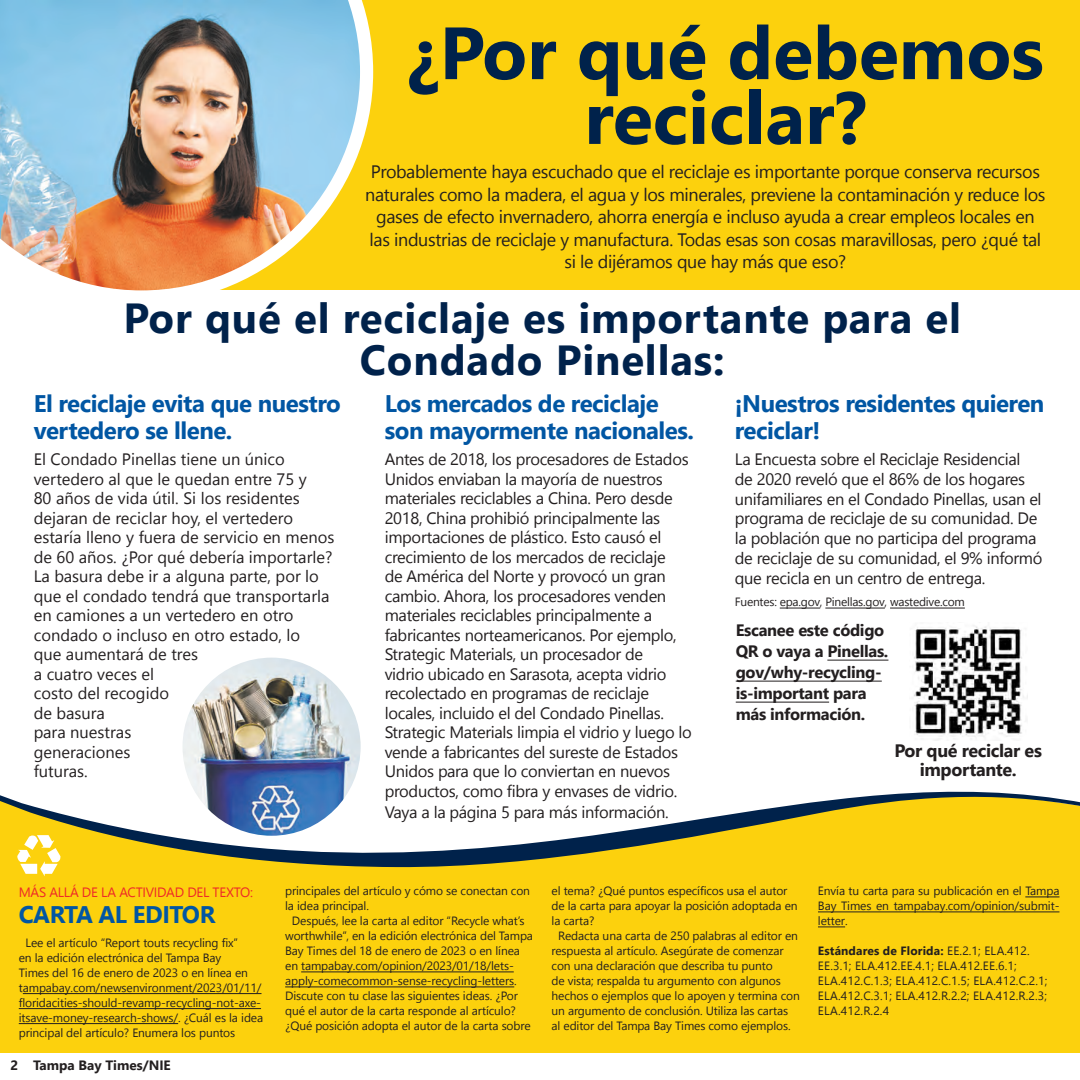
<style>
.page{position:relative;width:1080px;height:1080px;background:#fff}
.page>*{position:absolute;margin:0;border:0;box-sizing:border-box;transform-origin:0 0}
.t1{font:700 73.8px/64.8px "Nirmala UI";color:#00224b;text-align:center}
.t2{font:700 42px/42.2px "Nirmala UI";letter-spacing:.02em;color:#00224b;text-align:center}
.t3{font:700 24px/27px "Nirmala UI";letter-spacing:-.02em;color:#0156a3}
.t4{font:18px/22.5px "Nirmala UI";letter-spacing:-.02em;color:#231f20;text-align:center}
.t5{font:700 18px/19.5px "Nirmala UI";letter-spacing:-.02em;color:#231f20;text-align:center}
.t6{font:16.5px/19.5px "Nirmala UI";letter-spacing:-.02em;color:#231f20}
.t7{font:16.5px/19.5px "Nirmala UI";color:#231f20}
.t8{font:700 16.5px/21px "Nirmala UI";letter-spacing:-.02em;color:#231f20}
.t9{font:13.5px "Nirmala UI";letter-spacing:-.02em;color:#ee2928}
.t10{font:700 13.5px "Nirmala UI";color:#231f20}
.t11{font:12px/15px "Nirmala UI";letter-spacing:-.01em;color:#231f20}
.t12{font:12px/15px "Nirmala UI";letter-spacing:.01em;color:#231f20}
.s1{font-weight:700}
</style>
<div class="page">
<div style="left:181px;top:0;width:899px;height:289px;background:#fcd10d"></div>
<div style="left:0;top:881px;width:1080px;height:172px;background:#fcd10d"></div>
<img style="left:0;top:0;width:373px;height:291px">
<svg style="left:0;top:792px;width:1080px;height:89px;fill:#fcd10d"></svg>
<svg style="left:17px;top:834px;width:44px;height:42px"></svg>
<img style="left:180px;top:655px;width:183px;height:183px;border-radius:92px">
<div style="left:177px;top:652px;width:189px;height:189px;border:5px solid #fff;border-radius:50%"></div>
<img style="left:914px;top:625px;width:110px;height:115px">
<hr style="left:780px;top:608px;width:40px;height:1px;background:#231f20">
<hr style="left:825px;top:608px;width:60px;height:1px;background:#231f20">
<hr style="left:890px;top:608px;width:75px;height:1px;background:#231f20">
<hr style="left:827px;top:660px;width:61px;height:1px;background:#231f20">
<hr style="left:736px;top:681px;width:146px;height:1px;background:#231f20">
<hr style="left:736px;top:702px;width:93px;height:1px;background:#231f20">
<hr style="left:1025px;top:897px;width:34px;height:1px;background:#231f20">
<hr style="left:818px;top:912px;width:241px;height:1px;background:#231f20">
<svg style="left:818px;top:927px;width:27px;height:1px"></svg>
<hr style="left:301px;top:972px;width:213px;height:1px;background:#231f20">
<hr style="left:285px;top:987px;width:229px;height:1px;background:#231f20">
<hr style="left:23px;top:993px;width:239px;height:1px;background:#231f20">
<hr style="left:19px;top:1008px;width:242px;height:1px;background:#231f20">
<hr style="left:19px;top:1023px;width:159px;height:1px;background:#231f20">
<p class="t1" style="left:407px;top:15px;width:638px">¿Por qué debemos reciclar?</p>
<p class="t4" style="left:365px;top:160px;width:682px">Probablemente haya escuchado que el reciclaje es importante porque conserva recursos naturales como la madera, el agua y los minerales, previene la contaminación y reduce los gases de efecto invernadero, ahorra energía e incluso ayuda a crear empleos locales en las industrias de reciclaje y manufactura. Todas esas son cosas maravillosas, pero ¿qué tal si le dijéramos que hay más que eso?</p>
<p class="t2" style="left:123px;top:294px;width:839px">Por qué el reciclaje es importante para el<br>Condado Pinellas:</p>
<p class="t3" style="left:34px;top:388px;width:309px">El reciclaje evita que nuestro vertedero se llene.</p>
<p class="t7" style="left:34px;top:448px;width:302px">El Condado Pinellas tiene un único vertedero al que le quedan entre 75 y<br>80 años de vida útil. Si los residentes dejaran de reciclar hoy, el vertedero estaría lleno y fuera de servicio en menos de 60 años. ¿Por qué debería importarle?<br>La basura debe ir a alguna parte, por lo que el condado tendrá que transportarla en camiones a un vertedero en otro condado o incluso en otro estado, lo<br>que aumentará de tres<br>a cuatro veces el<br>costo del recogido<br>de basura<br>para nuestras<br>generaciones<br>futuras.</p>
<p class="t3" style="left:385px;top:388px;width:311px">Los mercados de reciclaje son mayormente nacionales.</p>
<p class="t6" style="left:385px;top:448px;width:309px">Antes de 2018, los procesadores de Estados Unidos enviaban la mayoría de nuestros materiales reciclables a China. Pero desde 2018, China prohibió principalmente las importaciones de plástico. Esto causó el crecimiento de los mercados de reciclaje<br>de América del Norte y provocó un gran cambio. Ahora, los procesadores venden materiales reciclables principalmente a fabricantes norteamericanos. Por ejemplo, Strategic Materials, un procesador de<br>vidrio ubicado en Sarasota, acepta vidrio recolectado en programas de reciclaje locales, incluido el del Condado Pinellas.<br>Strategic Materials limpia el vidrio y luego lo vende a fabricantes del sureste de Estados Unidos para que lo conviertan en nuevos productos, como fibra y envases de vidrio.</p>
<p class="t6" style="left:385px;top:801px;width:285px">Vaya a la página 5 para más información.</p>
<p class="t3" style="left:735px;top:388px;width:311px">¡Nuestros residentes quieren reciclar!</p>
<p class="t6" style="left:735px;top:448px;width:309px">La Encuesta sobre el Reciclaje Residencial de 2020 reveló que el 86% de los hogares unifamiliares en el Condado Pinellas, usan el programa de reciclaje de su comunidad. De la población que no participa del programa de reciclaje de su comunidad, el 9% informó que recicla en un centro de entrega.</p>
<p class="t11" style="left:735px;top:594px;width:232px">Fuentes: epa.gov, Pinellas.gov, wastedive.com</p>
<p class="t8" style="left:736px;top:619px;width:154px">Escanee este código<br>QR o vaya a Pinellas. gov/why-recycling&shy;is-important para más información.</p>
<p class="t5" style="left:895px;top:739px;width:149px">Por qué reciclar es importante.</p>
<p class="t9" style="left:19px;top:881px;width:236px">MÁS ALLÁ DE LA ACTIVIDAD DEL TEXTO:</p>
<p class="t3" style="left:19px;top:899px;width:198px">CARTA AL EDITOR</p>
<p class="t11" style="left:19px;top:934px;width:246px;text-indent:7px">Lee el artículo “Report touts recycling fix”<br>en la edición electrónica del Tampa Bay<br>Times del 16 de enero de 2023 o en línea en tampabay.com/newsenvironment/2023/01/11/ floridacities-should-revamp-recycling-not-axe&shy;itsave-money-research-shows/. ¿Cuál es la idea principal del artículo? Enumera los puntos</p>
<p class="t10" style="left:10px;top:1054px;width:162px">2 Tampa Bay Times/NIE</p>
<p class="t11" style="left:285px;top:882px;width:246px">principales del artículo y cómo se conectan con</p>
<p class="t11" style="left:285px;top:897px;width:85px">la idea principal.</p>
<p class="t11" style="left:292px;top:912px;width:234px">Después, lee la carta al editor “Recycle what’s</p>
<p class="t11" style="left:285px;top:927px;width:249px">worthwhile”, en la edición electrónica del Tampa</p>
<p class="t11" style="left:285px;top:942px;width:236px">Bay Times del 18 de enero de 2023 o en línea</p>
<p class="t11" style="left:285px;top:957px;width:230px">en tampabay.com/opinion/2023/01/18/lets-</p>
<p class="t11" style="left:285px;top:972px;width:233px">apply-comecommon-sense-recycling-letters.</p>
<p class="t11" style="left:285px;top:987px;width:234px">Discute con tu clase las siguientes ideas. ¿Por</p>
<p class="t11" style="left:285px;top:1002px;width:232px">qué el autor de la carta responde al artículo?</p>
<p class="t11" style="left:285px;top:1017px;width:247px">¿Qué posición adopta el autor de la carta sobre</p>
<p class="t11" style="left:552px;top:882px;width:248px">el tema? ¿Qué puntos específicos usa el autor de la carta para apoyar la posición adoptada en la carta?</p>
<p class="t11" style="left:552px;top:927px;width:250px;text-indent:7px">Redacta una carta de 250 palabras al editor en respuesta al artículo. Asegúrate de comenzar con una declaración que describa tu punto<br>de vista; respalda tu argumento con algunos hechos o ejemplos que lo apoyen y termina con un argumento de conclusión. Utiliza las cartas al editor del Tampa Bay Times como ejemplos.</p>
<p class="t11" style="left:818px;top:882px;width:243px;text-align:justify">Envía tu carta para su publicación en el Tampa Bay Times en tampabay.com/opinion/submit&shy;letter.</p>
<p class="t12" style="left:818px;top:942px;width:231px"><span class="s1">Estándares de Florida:</span> EE.2.1; ELA.412.<br>EE.3.1; ELA.412.EE.4.1; ELA.412.EE.6.1; ELA.412.C.1.3; ELA.412.C.1.5; ELA.412.C.2.1; ELA.412.C.3.1; ELA.412.R.2.2; ELA.412.R.2.3; ELA.412.R.2.4</p>
</div>
